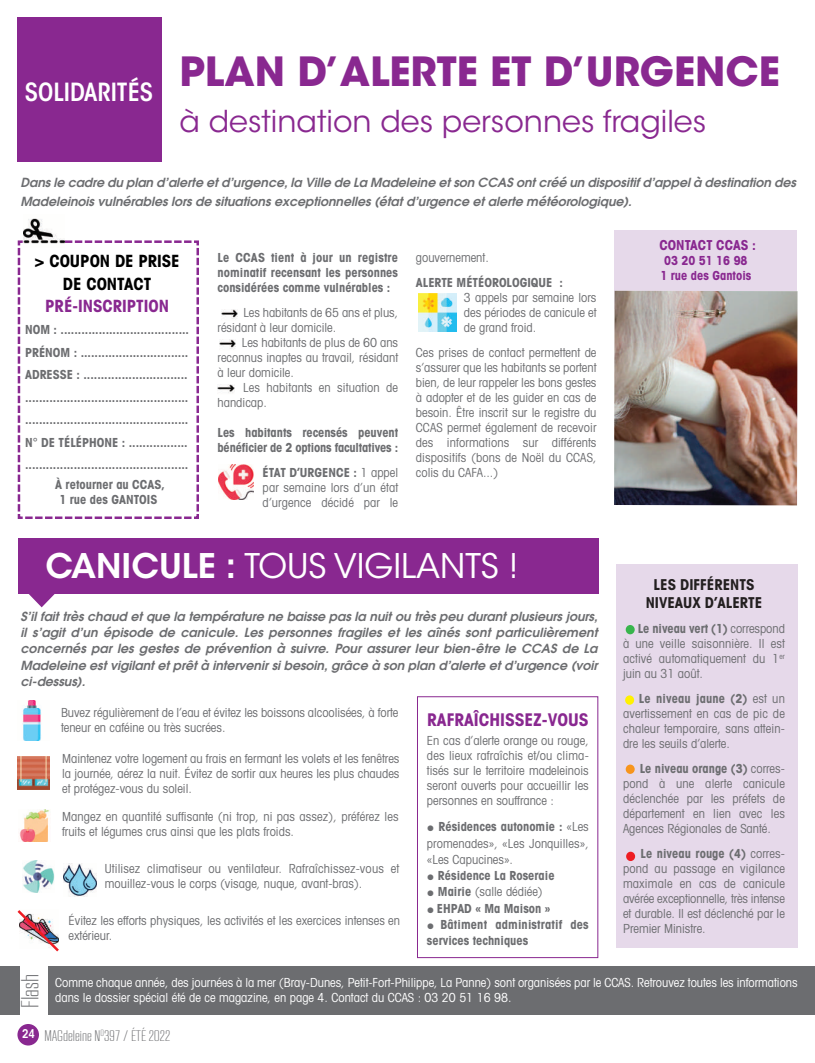
<style>
.page{position:relative;width:815px;height:1063px;background:#fff}
.page>*{position:absolute;margin:0;border:0;box-sizing:border-box;transform-origin:0 0}
.t1{font:700 40px "ITC Avant Garde Std";color:#892890}
.t2{font:33.75px "ITC Avant Garde Std";color:#fff}
.t3{font:30px "ITC Avant Garde Std";color:#892890}
.t4{font:600 condensed 24.88px "ITC Avant Garde Std";color:#fff}
.t5{font:300 24.5px "RB No 2";color:#6c6d70}
.t6{font:700 condensed 17.5px "Avant Garde LT";color:#892890}
.t7{font:700 condensed 16.88px/22.5px "Avant Garde LT";color:#000;text-align:center}
.t8{font:700 condensed 16.88px "Avant Garde LT";color:#892890}
.t9{font:300 15.12px "RB No 2";color:#6c6d70}
.t10{font:700 condensed 15px/18px "Avant Garde LT";color:#231f20;text-align:center}
.t11{font:700 condensed 13.75px "Avant Garde LT";color:#892890}
.t12{font:condensed 12.5px/15px "Avant Garde LT";color:#6c6d70;text-align:justify}
.t13{font:700 condensed 12.5px/22.5px "Avant Garde LT";color:#6c6d70;text-align:justify}
.t14{font:italic 600 12.5px/16.2px "Avant Garde LT";color:#6c6d70}
.t15{font:condensed 12.5px/15px "Avant Garde LT";color:#fff}
.t16{font:700 condensed 12.5px/15px "Avant Garde LT";color:#892890;text-align:center}
.t17{font:600 condensed 12px "ITC Avant Garde Std";color:#fff}
.s1{font-weight:700}
.s2{font-weight:600}
.s3{font-family:"Ping Fang SC";font-weight:200;font-stretch:normal;font-size:7.5px}
</style>
<div class="page">
<svg style="left:17px;top:240px;width:182px;height:279px"></svg>
<div style="left:615px;top:230px;width:182px;height:79px;background:#e6d9ea"></div>
<div style="left:417px;top:696px;width:181px;height:262px;border:1px solid #892890"></div>
<div style="left:0;top:966px;width:815px;height:49px;background:#6c6d70"></div>
<div style="left:20px;top:963px;width:27px;height:56px;background:#fff"></div>
<div style="left:17px;top:18px;width:144px;height:144px;background:#892890"></div>
<div style="left:17px;top:1024px;width:22px;height:22px;background:#892890;border-radius:50%"></div>
<img style="left:23px;top:218px;width:42px;height:30px">
<img style="left:221px;top:309px;width:17px;height:10px">
<img style="left:219px;top:465px;width:35px;height:34px">
<img style="left:418px;top:293px;width:39px;height:39px">
<img style="left:614px;top:291px;width:183px;height:214px">
<img style="left:218px;top:384px;width:16px;height:9px">
<div style="left:19px;top:538px;width:580px;height:56px;background:#892890"></div>
<svg style="left:29px;top:594px;width:26px;height:13px"></svg>
<div style="left:616px;top:564px;width:181px;height:384px;background:#e6d9ea"></div>
<div style="left:626px;top:625px;width:9px;height:9px;background:#38b54c;border-radius:50%"></div>
<div style="left:625px;top:695px;width:9px;height:10px;background:#fff101;border-radius:50%"></div>
<div style="left:626px;top:765px;width:9px;height:9px;background:#f7951d;border-radius:50%"></div>
<div style="left:626px;top:852px;width:9px;height:9px;background:#ee1d23;border-radius:50%"></div>
<img style="left:22px;top:701px;width:19px;height:39px">
<img style="left:17px;top:757px;width:33px;height:32px">
<img style="left:19px;top:809px;width:31px;height:33px">
<img style="left:22px;top:860px;width:33px;height:33px">
<img style="left:63px;top:863px;width:34px;height:34px">
<svg style="left:17px;top:910px;width:42px;height:42px"></svg>
<img style="left:219px;top:339px;width:17px;height:10px">
<h3 class="t4" style="left:25px;top:82px;width:130px">SOLIDARITÉS</h3>
<h1 class="t1" style="left:180px;top:49px;width:602px">PLAN D’ALERTE ET D’URGENCE</h1>
<h3 class="t3" style="left:180px;top:110px;width:528px">à destination des personnes fragiles</h3>
<p class="t14" style="left:20px;top:175px;width:777px;line-height:18.8px">Dans le cadre du plan d’alerte et d’urgence, la Ville de La Madeleine et son CCAS ont créé un dispositif d’appel à destination des<br>Madeleinois vulnérables lors de situations exceptionnelles (état d’urgence et alerte météorologique).</p>
<h3 class="t7" style="left:35px;top:252px;width:147px">&gt; COUPON DE PRISE<br>DE CONTACT</h3>
<h3 class="t8" style="left:45px;top:300px;width:125px">PRÉ-INSCRIPTION</h3>
<p class="t13" style="left:25px;top:319px;width:165px">NOM : .....................................<br>PRÉNOM : ...............................<br>ADRESSE : .............................. ............................................... ...............................................<br>N° DE TÉLÉPHONE : ................. ...............................................</p>
<p class="t13" style="left:55px;top:478px;width:111px;line-height:15px;text-align:center">À retourner au CCAS,<br>1 rue des GANTOIS</p>
<p class="t13" style="left:218px;top:251px;width:182px;line-height:15px">Le CCAS tient à jour un registre nominatif recensant les personnes considérées comme vulnérables :</p>
<p class="t12" style="left:218px;top:306px;width:182px;text-indent:26px">Les habitants de 65 ans et plus, résidant à leur domicile.</p>
<p class="t12" style="left:218px;top:336px;width:182px;text-indent:24px">Les habitants de plus de 60 ans reconnus inaptes au travail, résidant à leur domicile.</p>
<p class="t12" style="left:218px;top:381px;width:182px;text-indent:26px">Les habitants en situation de handicap.</p>
<p class="t13" style="left:218px;top:426px;width:182px;line-height:15px">Les habitants recensés peuvent bénéficier de 2 options facultatives :</p>
<p class="t12" style="left:263px;top:466px;width:137px"><span class="s1">ÉTAT D’URGENCE :</span> 1 appel par semaine lors d’un état d’urgence décidé par le</p>
<p class="t12" style="left:416px;top:251px;width:74px">gouvernement.</p>
<p class="t13" style="left:416px;top:272px;width:148px">ALERTE MÉTÉOROLOGIQUE :</p>
<p class="t12" style="left:464px;top:291px;width:134px">3 appels par semaine lors des périodes de canicule et de grand froid.</p>
<p class="t12" style="left:416px;top:346px;width:182px">Ces prises de contact permettent de s’assurer que les habitants se portent bien, de leur rappeler les bons gestes à adopter et de les guider en cas de besoin. Être inscrit sur le registre du CCAS permet également de recevoir des informations sur différents dispositifs (bons de Noël du CCAS, colis du CAFA...)</p>
<h2 class="t2" style="left:45px;top:553px;width:474px"><span class="s2">CANICULE :</span> TOUS VIGILANTS !</h2>
<p class="t14" style="left:20px;top:610px;width:579px;text-align:justify">S’il fait très chaud et que la température ne baisse pas la nuit ou très peu durant plusieurs jours, il s’agit d’un épisode de canicule. Les personnes fragiles et les aînés sont particulièrement concernés par les gestes de prévention à suivre. Pour assurer leur bien-être le CCAS de La Madeleine est vigilant et prêt à intervenir si besoin, grâce à son plan d’alerte et d’urgence (voir ci-dessus).</p>
<p class="t12" style="left:61px;top:706px;width:339px">Buvez régulièrement de l’eau et évitez les boissons alcoolisées, à forte teneur en caféine ou très sucrées.</p>
<p class="t12" style="left:62px;top:752px;width:339px">Maintenez votre logement au frais en fermant les volets et les fenêtres la journée, aérez la nuit. Évitez de sortir aux heures les plus chaudes et protégez-vous du soleil.</p>
<p class="t12" style="left:62px;top:810px;width:338px">Mangez en quantité suffisante (ni trop, ni pas assez), préférez les fruits et légumes crus ainsi que les plats froids.</p>
<p class="t12" style="left:105px;top:862px;width:296px">Utilisez climatiseur ou ventilateur. Rafraîchissez-vous et mouillez-vous le corps (visage, nuque, avant-bras).</p>
<p class="t12" style="left:69px;top:914px;width:333px">Évitez les efforts physiques, les activités et les exercices intenses en extérieur.</p>
<h3 class="t6" style="left:427px;top:713px;width:163px">RAFRAÎCHISSEZ-VOUS</h3>
<p class="t12" style="left:427px;top:734px;width:163px">En cas d’alerte orange ou rouge, des lieux rafraîchis et/ou clima&shy;tisés sur le territoire madeleinois seront ouverts pour accueillir les personnes en souffrance :</p>
<p class="t12" style="left:427px;top:820px;width:163px;line-height:16.2px"><span class="s3">●</span> <span class="s1">Résidences autonomie :</span> «Les promenades», «Les Jonquilles», «Les Capucines».</p>
<p class="t13" style="left:427px;top:866px;width:129px"><span class="s3">●</span> Résidence La Roseraie</p>
<p class="t12" style="left:427px;top:886px;width:117px"><span class="s3">●</span> <span class="s1">Mairie</span> (salle dédiée)</p>
<p class="t13" style="left:427px;top:898px;width:125px"><span class="s3">●</span> EHPAD « Ma Maison »</p>
<p class="t13" style="left:427px;top:917px;width:163px;line-height:16.2px"><span class="s3">●</span> Bâtiment administratif des services techniques</p>
<p class="t11" style="left:659px;top:240px;width:98px">CONTACT CCAS :</p>
<p class="t16" style="left:660px;top:254px;width:92px">03 20 51 16 98<br>1 rue des Gantois</p>
<p class="t10" style="left:646px;top:577px;width:118px">LES DIFFÉRENTS<br>NIVEAUX D’ALERTE</p>
<p class="t12" style="left:623px;top:622px;width:163px;text-indent:15px"><span class="s1">Le niveau vert (1)</span> correspond à une veille saisonnière. Il est activé automatiquement du 1<sup>er </sup>juin au 31 août.</p>
<p class="t12" style="left:623px;top:692px;width:163px;text-indent:16px"><span class="s1">Le niveau jaune (2)</span> est un avertissement en cas de pic de chaleur temporaire, sans attein&shy;dre les seuils d’alerte.</p>
<p class="t12" style="left:623px;top:762px;width:163px;text-indent:17px"><span class="s1">Le niveau orange (3)</span> corres&shy;pond à une alerte canicule déclenchée par les préfets de département en lien avec les Agences Régionales de Santé.</p>
<p class="t12" style="left:623px;top:847px;width:163px;text-indent:17px"><span class="s1">Le niveau rouge (4)</span> corres&shy;pond au passage en vigilance maximale en cas de canicule avérée exceptionnelle, très intense et durable. Il est déclenché par le Premier Ministre.</p>
<h3 class="t5" style="left:21px;top:1008px;width:35px;rotate:-90deg">Flash</h3>
<p class="t15" style="left:55px;top:976px;width:744px">Comme chaque année, des journées à la mer (Bray-Dunes, Petit-Fort-Philippe, La Panne) sont organisées par le CCAS. Retrouvez toutes les informations dans le dossier spécial été de ce magazine, en page 4. Contact du CCAS : 03 20 51 16 98.</p>
<p class="t17" style="left:22px;top:1029px;width:14px">24</p>
<p class="t9" style="left:44px;top:1030px;width:127px">MAGdeleine N<sup>O</sup>397 / ÉTÉ 2022</p>
</div>
